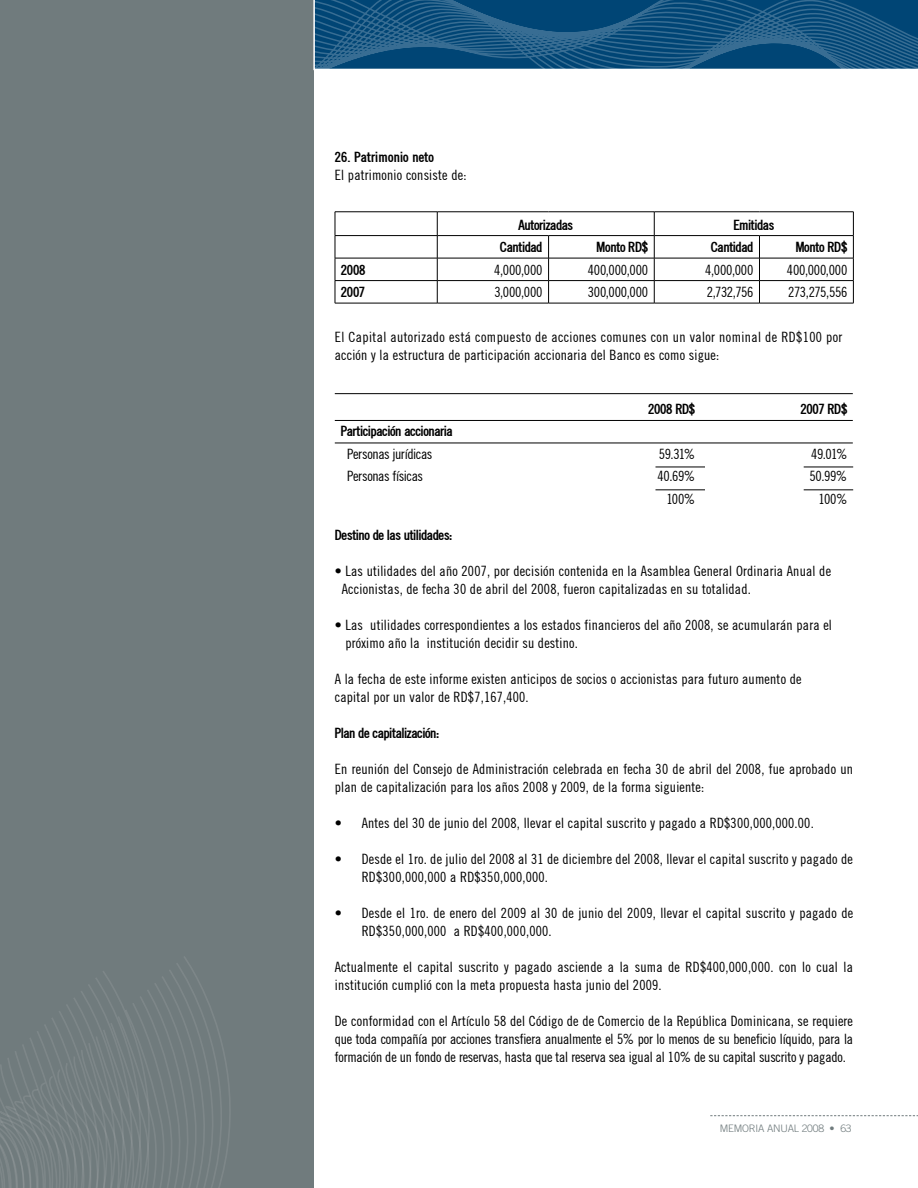
<style>
.page{position:relative;width:918px;height:1188px;background:#fff}
.page>*{position:absolute;margin:0;border:0;box-sizing:border-box;transform-origin:0 0}
.t1{font:13.95px/18px "Trade Condensed";letter-spacing:-.01em;color:#000}
.t2{font:700 condensed 13.95px "Trade";letter-spacing:-.03em;color:#000}
.t3{font:13.95px "Trade Condensed";letter-spacing:-.035em;color:#000}
.t4{font:300 10.35px "Trade Gothic";color:#707b7d}
</style>
<div class="page">
<div style="left:0;top:0;width:313px;height:1188px;background:#707b7d"></div>
<svg style="left:710px;top:1115px;width:208px;height:1px"></svg>
<svg style="left:313px;top:0;width:605px;height:70px;background:#195782"></svg>
<svg style="left:166px;top:957px;width:64px;height:231px"></svg>
<svg style="left:0;top:971px;width:166px;height:217px"></svg>
<hr style="left:335px;top:212px;width:102px;height:1px;background:#000">
<hr style="left:437px;top:212px;width:112px;height:1px;background:#000">
<hr style="left:549px;top:212px;width:105px;height:1px;background:#000">
<hr style="left:654px;top:212px;width:105px;height:1px;background:#000">
<hr style="left:759px;top:212px;width:95px;height:1px;background:#000">
<hr style="left:335px;top:235px;width:102px;height:1px;background:#000">
<hr style="left:437px;top:235px;width:112px;height:1px;background:#000">
<hr style="left:549px;top:235px;width:105px;height:1px;background:#000">
<hr style="left:654px;top:235px;width:105px;height:1px;background:#000">
<hr style="left:759px;top:235px;width:95px;height:1px;background:#000">
<hr style="left:335px;top:258px;width:102px;height:1px;background:#000">
<hr style="left:437px;top:258px;width:112px;height:1px;background:#000">
<hr style="left:549px;top:258px;width:105px;height:1px;background:#000">
<hr style="left:654px;top:258px;width:105px;height:1px;background:#000">
<hr style="left:759px;top:258px;width:95px;height:1px;background:#000">
<hr style="left:335px;top:280px;width:102px;height:1px;background:#000">
<svg style="left:335px;top:212px;width:1px;height:91px"></svg>
<hr style="left:437px;top:280px;width:112px;height:1px;background:#000">
<svg style="left:437px;top:212px;width:1px;height:91px"></svg>
<hr style="left:549px;top:280px;width:105px;height:1px;background:#000">
<svg style="left:548px;top:236px;width:1px;height:67px"></svg>
<hr style="left:654px;top:280px;width:105px;height:1px;background:#000">
<svg style="left:654px;top:212px;width:1px;height:91px"></svg>
<hr style="left:759px;top:280px;width:95px;height:1px;background:#000">
<svg style="left:759px;top:236px;width:1px;height:67px"></svg>
<svg style="left:853px;top:212px;width:1px;height:91px"></svg>
<hr style="left:335px;top:303px;width:102px;height:1px;background:#000">
<hr style="left:437px;top:303px;width:112px;height:1px;background:#000">
<hr style="left:549px;top:303px;width:105px;height:1px;background:#000">
<hr style="left:654px;top:303px;width:105px;height:1px;background:#000">
<hr style="left:759px;top:303px;width:95px;height:1px;background:#000">
<hr style="left:335px;top:393px;width:518px;height:1px;background:#000">
<hr style="left:335px;top:420px;width:518px;height:1px;background:#000">
<hr style="left:335px;top:443px;width:518px;height:1px;background:#000">
<hr style="left:656px;top:467px;width:49px;height:1px;background:#000">
<hr style="left:656px;top:489px;width:49px;height:1px;background:#000">
<hr style="left:804px;top:467px;width:49px;height:1px;background:#000">
<hr style="left:804px;top:489px;width:49px;height:1px;background:#000">
<p class="t2" style="left:335px;top:149px;width:101px">26. Patrimonio neto</p>
<p class="t1" style="left:335px;top:166px;width:134px">El patrimonio consiste de:</p>
<p class="t2" style="left:518px;top:216px;width:56px">Autorizadas</p>
<p class="t2" style="left:733px;top:216px;width:42px">Emitidas</p>
<p class="t2" style="left:500px;top:239px;width:44px">Cantidad</p>
<p class="t2" style="left:597px;top:239px;width:53px">Monto RD$</p>
<p class="t2" style="left:711px;top:239px;width:44px">Cantidad</p>
<p class="t2" style="left:796px;top:239px;width:53px">Monto RD$</p>
<p class="t2" style="left:341px;top:261px;width:26px">2008</p>
<p class="t1" style="left:494px;top:260px;width:50px">4,000,000</p>
<p class="t1" style="left:588px;top:260px;width:62px">400,000,000</p>
<p class="t1" style="left:705px;top:260px;width:50px">4,000,000</p>
<p class="t1" style="left:787px;top:260px;width:62px">400,000,000</p>
<p class="t2" style="left:341px;top:284px;width:26px">2007</p>
<p class="t1" style="left:494px;top:283px;width:50px">3,000,000</p>
<p class="t1" style="left:588px;top:283px;width:62px">300,000,000</p>
<p class="t1" style="left:707px;top:283px;width:48px">2,732,756</p>
<p class="t3" style="left:788px;top:284px;width:61px">273,275,556</p>
<p class="t1" style="left:335px;top:328px;width:509px">El Capital autorizado está compuesto de acciones comunes con un valor nominal de RD$100 por acción y la estructura de participación accionaria del Banco es como sigue:</p>
<p class="t2" style="left:648px;top:401px;width:49px">2008 RD$</p>
<p class="t2" style="left:801px;top:401px;width:48px">2007 RD$</p>
<p class="t2" style="left:341px;top:423px;width:114px">Participación accionaria</p>
<p class="t1" style="left:347px;top:445px;width:87px">Personas jurídicas</p>
<p class="t1" style="left:659px;top:445px;width:38px">59.31%</p>
<p class="t1" style="left:811px;top:445px;width:38px">49.01%</p>
<p class="t1" style="left:347px;top:467px;width:78px">Personas físicas</p>
<p class="t1" style="left:657px;top:467px;width:39px">40.69%</p>
<p class="t1" style="left:810px;top:467px;width:39px">50.99%</p>
<p class="t1" style="left:666px;top:490px;width:30px">100%</p>
<p class="t1" style="left:819px;top:490px;width:30px">100%</p>
<p class="t2" style="left:335px;top:527px;width:119px">Destino de las utilidades:</p>
<p class="t1" style="left:342px;top:562px;width:491px;text-indent:-7px">• Las utilidades del año 2007, por decisión contenida en la Asamblea General Ordinaria Anual de<br>Accionistas, de fecha 30 de abril del 2008, fueron capitalizadas en su totalidad.</p>
<p class="t1" style="left:345px;top:616px;width:488px;text-indent:-11px">• Las utilidades correspondientes a los estados financieros del año 2008, se acumularán para el próximo año la institución decidir su destino.</p>
<p class="t1" style="left:335px;top:670px;width:469px">A la fecha de este informe existen anticipos de socios o accionistas para futuro aumento de capital por un valor de RD$7,167,400.</p>
<p class="t2" style="left:335px;top:725px;width:106px">Plan de capitalización:</p>
<p class="t1" style="left:335px;top:760px;width:520px">En reunión del Consejo de Administración celebrada en fecha 30 de abril del 2008, fue aprobado un plan de capitalización para los años 2008 y 2009, de la forma siguiente:</p>
<p class="t1" style="left:335px;top:814px;width:481px">• Antes del 30 de junio del 2008, llevar el capital suscrito y pagado a RD$300,000,000.00.</p>
<p class="t1" style="left:362px;top:850px;width:493px;text-indent:-27px">• Desde el 1ro. de julio del 2008 al 31 de diciembre del 2008, llevar el capital suscrito y pagado de<br>RD$300,000,000 a RD$350,000,000.</p>
<p class="t1" style="left:362px;top:904px;width:493px;text-indent:-27px">• Desde el 1ro. de enero del 2009 al 30 de junio del 2009, llevar el capital suscrito y pagado de<br>RD$350,000,000 a RD$400,000,000.</p>
<p class="t1" style="left:335px;top:958px;width:520px">Actualmente el capital suscrito y pagado asciende a la suma de RD$400,000,000. con lo cual la institución cumplió con la meta propuesta hasta junio del 2009.</p>
<p class="t1" style="left:335px;top:1012px;width:520px;text-align:justify">De conformidad con el Artículo 58 del Código de de Comercio de la República Dominicana, se requiere que toda compañía por acciones transfiera anualmente el 5% por lo menos de su beneficio líquido, para la formación de un fondo de reservas, hasta que tal reserva sea igual al 10% de su capital suscrito y pagado.</p>
<p class="t4" style="left:720px;top:1122px;width:134px">MEMORIA ANUAL 2008 • 63</p>
</div>
